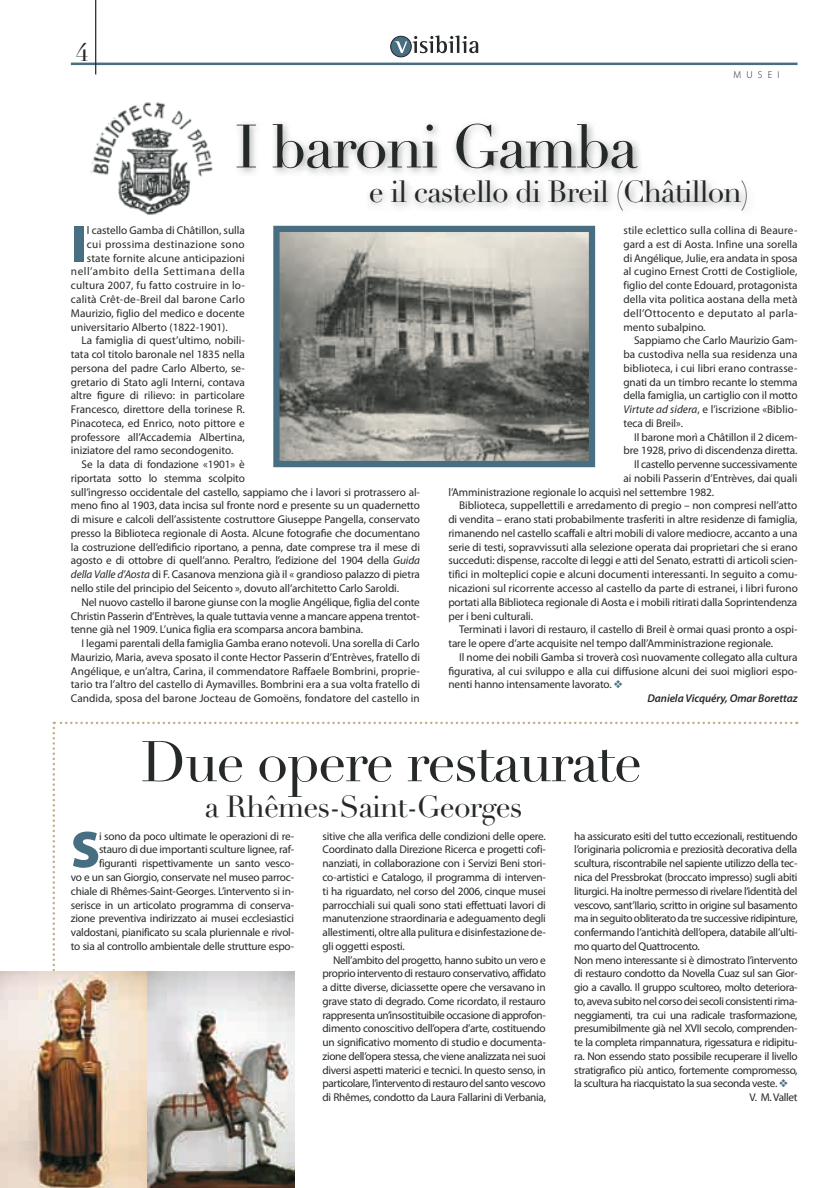
<style>
.page{position:relative;width:833px;height:1188px;background:#fff}
.page>*{position:absolute;margin:0;border:0;box-sizing:border-box;transform-origin:0 0}
.Normale{font:60px "Didot LT Std";letter-spacing:-.03em;color:#252a27}
.Normale-2{font:56.25px "Didot LT Std";letter-spacing:-.03em;color:#252a27}
.Normale-3{font:900 52px "Myriad Pro";color:#486f81}
.Normale-4{font:30px "Didot LT Std";letter-spacing:-.03em;color:#252a27}
.Normale-5{font:25px "Didot LT Std";color:#252a27}
.Normale-6{font:11.25px/13.8px "Myriad Pro";letter-spacing:-.005em;color:#252a27;text-align:justify}
.Corpo_del_testo{font:11.25px/13.8px "Myriad Pro";letter-spacing:-.01em;color:#252a27;text-align:justify}
.Normale-7{font:11.25px "Myriad Pro";letter-spacing:.015em;color:#252a27}
.Normale-8{font:11.25px "Myriad Pro";letter-spacing:.05em;color:#252a27}
.Corpo_del_testo-2{font:italic 600 11.25px "Myriad Pro";letter-spacing:-.01em;color:#252a27}
.Normale-9{font:11.25px "Myriad Pro";letter-spacing:.03em;color:#252a27}
.t1{font:300 10px "Myriad Pro";color:#252a27}
.s1{font-style:italic}
.s2{color:#486f81}
</style>
<div class="page">
<hr style="left:71px;top:63px;width:726px;height:2px;background:#486f81">
<svg style="left:391px;top:36px;width:20px;height:21px"></svg>
<div style="left:390px;top:36px;width:22px;height:21px;border:1px solid #252a27;border-radius:50%"></div>
<svg style="left:395px;top:35px;width:83px;height:18px"></svg>
<hr style="left:95px;top:0;width:1px;height:74px;background:#252a27">
<svg style="left:53px;top:721px;width:744px;height:359px"></svg>
<div style="left:231px;top:116px;width:526px;height:103px;background:#252a27;opacity:.45"></div>
<img style="left:280px;top:233px;width:308px;height:227px">
<div style="left:273px;top:226px;width:322px;height:241px;border:6px solid #486f81"></div>
<img style="left:0;top:971px;width:294px;height:216px">
<img style="left:90px;top:102px;width:123px;height:113px">
<p class="Normale-5" style="left:76px;top:37px;width:15px">4</p>
<p class="t1" style="left:733px;top:69px;width:33px">MUSEI</p>
<p class="Normale" style="left:235px;top:111px;width:405px">I baroni Gamba</p>
<p class="Normale-4" style="left:369px;top:174px;width:382px">e il castello di Breil (Châtillon)</p>
<p class="Normale-3" style="left:71px;top:209px;width:11px">I</p>
<p class="Normale-6" style="left:87px;top:223px;width:160px">l castello Gamba di Châtillon, sulla</p>
<p class="Normale-9" style="left:87px;top:237px;width:159px">cui prossima destinazione sono</p>
<p class="Normale-7" style="left:87px;top:251px;width:160px">state fornite alcune anticipazioni</p>
<p class="Normale-8" style="left:71px;top:265px;width:175px">nell’ambito della Settimana della</p>
<p class="Normale-7" style="left:71px;top:278px;width:175px">cultura 2007, fu fatto costruire in lo-</p>
<p class="Normale-7" style="left:71px;top:292px;width:176px">calità Crêt-de-Breil dal barone Carlo</p>
<p class="Normale-6" style="left:71px;top:306px;width:175px">Maurizio, figlio del medico e docente</p>
<p class="Normale-6" style="left:71px;top:319px;width:158px">universitario Alberto (1822-1901).</p>
<p class="Corpo_del_testo" style="left:71px;top:333px;width:176px;text-indent:11px">La famiglia di quest’ultimo, nobili&shy;tata col titolo baronale nel 1835 nella persona del padre Carlo Alberto, se&shy;gretario di Stato agli Interni, contava altre figure di rilievo: in particolare Francesco, direttore della torinese R.<br>Pinacoteca, ed Enrico, noto pittore e professore all’Accademia Albertina, iniziatore del ramo secondogenito.</p>
<p class="Corpo_del_testo" style="left:71px;top:457px;width:351px;text-align:left;text-indent:11px">Se la data di fondazione «1901» è<br>riportata sotto lo stemma scolpito<br>sull’ingresso occidentale del castello, sappiamo che i lavori si protrassero al&shy;meno fino al 1903, data incisa sul fronte nord e presente su un quadernetto di misure e calcoli dell’assistente costruttore Giuseppe Pangella, conservato presso la Biblioteca regionale di Aosta. Alcune fotografie che documentano la costruzione dell’edificio riportano, a penna, date comprese tra il mese di agosto e di ottobre di quell’anno. Peraltro, l’edizione del 1904 della <span class="s1">Guida della Valle d’Aosta</span> di F. Casanova menziona già il « grandioso palazzo di pietra nello stile del principio del Seicento », dovuto all’architetto Carlo Saroldi.</p>
<p class="Normale-6" style="left:71px;top:594px;width:351px;text-indent:11px">Nel nuovo castello il barone giunse con la moglie Angélique, figlia del conte Christin Passerin d’Entrèves, la quale tuttavia venne a mancare appena trentot&shy;tenne già nel 1909. L’unica figlia era scomparsa ancora bambina.</p>
<p class="Normale-6" style="left:71px;top:636px;width:351px;text-indent:11px">I legami parentali della famiglia Gamba erano notevoli. Una sorella di Carlo Maurizio, Maria, aveva sposato il conte Hector Passerin d’Entrèves, fratello di Angélique, e un’altra, Carina, il commendatore Raffaele Bombrini, proprie&shy;tario tra l’altro del castello di Aymavilles. Bombrini era a sua volta fratello di Candida, sposa del barone Jocteau de Gomoëns, fondatore del castello in</p>
<p class="Normale-6" style="left:623px;top:223px;width:176px">stile eclettico sulla collina di Beaure&shy;gard a est di Aosta. Infine una sorella di Angélique, Julie, era andata in sposa al cugino Ernest Crotti de Costigliole, figlio del conte Edouard, protagonista della vita politica aostana della metà dell’Ottocento e deputato al parla&shy;mento subalpino.</p>
<p class="Normale-6" style="left:623px;top:333px;width:176px;text-indent:11px">Sappiamo che Carlo Maurizio Gam&shy;ba custodiva nella sua residenza una biblioteca, i cui libri erano contrasse&shy;gnati da un timbro recante lo stemma della famiglia, un cartiglio con il motto <span class="s1">Virtute ad sidera</span>, e l’iscrizione «Biblio&shy;teca di Breil».</p>
<p class="Normale-6" style="left:623px;top:429px;width:176px;text-align:right">Il barone morì a Châtillon il 2 dicem&shy;bre 1928, privo di discendenza diretta.</p>
<p class="Normale-6" style="left:634px;top:457px;width:165px">Il castello pervenne successivamente</p>
<p class="Normale-6" style="left:623px;top:471px;width:175px">ai nobili Passerin d’Entrèves, dai quali</p>
<p class="Normale-6" style="left:448px;top:484px;width:267px">l’Amministrazione regionale lo acquisì nel settembre 1982.</p>
<p class="Normale-6" style="left:448px;top:498px;width:351px;text-indent:11px">Biblioteca, suppellettili e arredamento di pregio – non compresi nell’atto di vendita – erano stati probabilmente trasferiti in altre residenze di famiglia, rimanendo nel castello scaffali e altri mobili di valore mediocre, accanto a una serie di testi, sopravvissuti alla selezione operata dai proprietari che si erano succeduti: dispense, raccolte di leggi e atti del Senato, estratti di articoli scien&shy;tifici in molteplici copie e alcuni documenti interessanti. In seguito a comu&shy;nicazioni sul ricorrente accesso al castello da parte di estranei, i libri furono portati alla Biblioteca regionale di Aosta e i mobili ritirati dalla Soprintendenza per i beni culturali.</p>
<p class="Corpo_del_testo" style="left:448px;top:622px;width:351px;text-indent:11px">Terminati i lavori di restauro, il castello di Breil è ormai quasi pronto a ospi&shy;tare le opere d’arte acquisite nel tempo dall’Amministrazione regionale.</p>
<p class="Corpo_del_testo" style="left:448px;top:649px;width:351px;text-indent:11px">Il nome dei nobili Gamba si troverà così nuovamente collegato alla cultura figurativa, al cui sviluppo e alla cui diffusione alcuni dei suoi migliori espo&shy;nenti hanno intensamente lavorato. <span class="s2">❖</span></p>
<p class="Corpo_del_testo-2" style="left:647px;top:691px;width:152px">Daniela Vicquéry, Omar Borettaz</p>
<p class="Normale-2" style="left:141px;top:728px;width:503px">Due opere restaurate</p>
<p class="Normale-4" style="left:205px;top:789px;width:319px">a Rhêmes-Saint-Georges</p>
<p class="Normale-3" style="left:71px;top:814px;width:31px">S</p>
<p class="Corpo_del_testo" style="left:71px;top:828px;width:225px;text-align:right">i sono da poco ultimate le operazioni di re&shy;stauro di due importanti sculture lignee, raf&shy;figuranti rispettivamente un santo vesco-<br>vo e un san Giorgio, conservate nel museo parroc&shy;chiale di Rhêmes-Saint-Georges. L’intervento si in&shy;serisce in un articolato programma di conserva&shy;zione preventiva indirizzato ai musei ecclesiastici valdostani, pianificato su scala pluriennale e rivol&shy;to sia al controllo ambientale delle strutture espo-</p>
<p class="Corpo_del_testo" style="left:322px;top:828px;width:225px">sitive che alla verifica delle condizioni delle opere.<br>Coordinato dalla Direzione Ricerca e progetti cofi&shy;nanziati, in collaborazione con i Servizi Beni stori&shy;co-artistici e Catalogo, il programma di interven&shy;ti ha riguardato, nel corso del 2006, cinque musei parrocchiali sui quali sono stati effettuati lavori di manutenzione straordinaria e adeguamento degli allestimenti, oltre alla pulitura e disinfestazione de&shy;gli oggetti esposti.</p>
<p class="Normale-6" style="left:322px;top:952px;width:225px;text-indent:11px">Nell’ambito del progetto, hanno subito un vero e proprio intervento di restauro conservativo, affidato a ditte diverse, diciassette opere che versavano in grave stato di degrado. Come ricordato, il restauro rappresenta un’insostituibile occasione di approfon&shy;dimento conoscitivo dell’opera d’arte, costituendo un significativo momento di studio e documenta&shy;zione dell’opera stessa, che viene analizzata nei suoi diversi aspetti materici e tecnici. In questo senso, in particolare, l’intervento di restauro del santo vescovo di Rhêmes, condotto da Laura Fallarini di Verbania,</p>
<p class="Normale-6" style="left:574px;top:828px;width:225px">ha assicurato esiti del tutto eccezionali, restituendo l’originaria policromia e preziosità decorativa della scultura, riscontrabile nel sapiente utilizzo della tec&shy;nica del Pressbrokat (broccato impresso) sugli abiti liturgici. Ha inoltre permesso di rivelare l’identità del vescovo, sant’Ilario, scritto in origine sul basamento ma in seguito obliterato da tre successive ridipinture, confermando l’antichità dell’opera, databile all’ulti&shy;mo quarto del Quattrocento.</p>
<p class="Corpo_del_testo" style="left:574px;top:952px;width:225px">Non meno interessante si è dimostrato l’intervento di restauro condotto da Novella Cuaz sul san Gior&shy;gio a cavallo. Il gruppo scultoreo, molto deteriora&shy;to, aveva subito nel corso dei secoli consistenti rima&shy;neggiamenti, tra cui una radicale trasformazione, presumibilmente già nel XVII secolo, comprenden&shy;te la completa rimpannatura, rigessatura e ridipitu&shy;ra. Non essendo stato possibile recuperare il livello stratigrafico più antico, fortemente compromesso, la scultura ha riacquistato la sua seconda veste. <span class="s2">❖</span></p>
<p class="Corpo_del_testo" style="left:749px;top:1089px;width:50px">V. M. Vallet</p>
</div>
